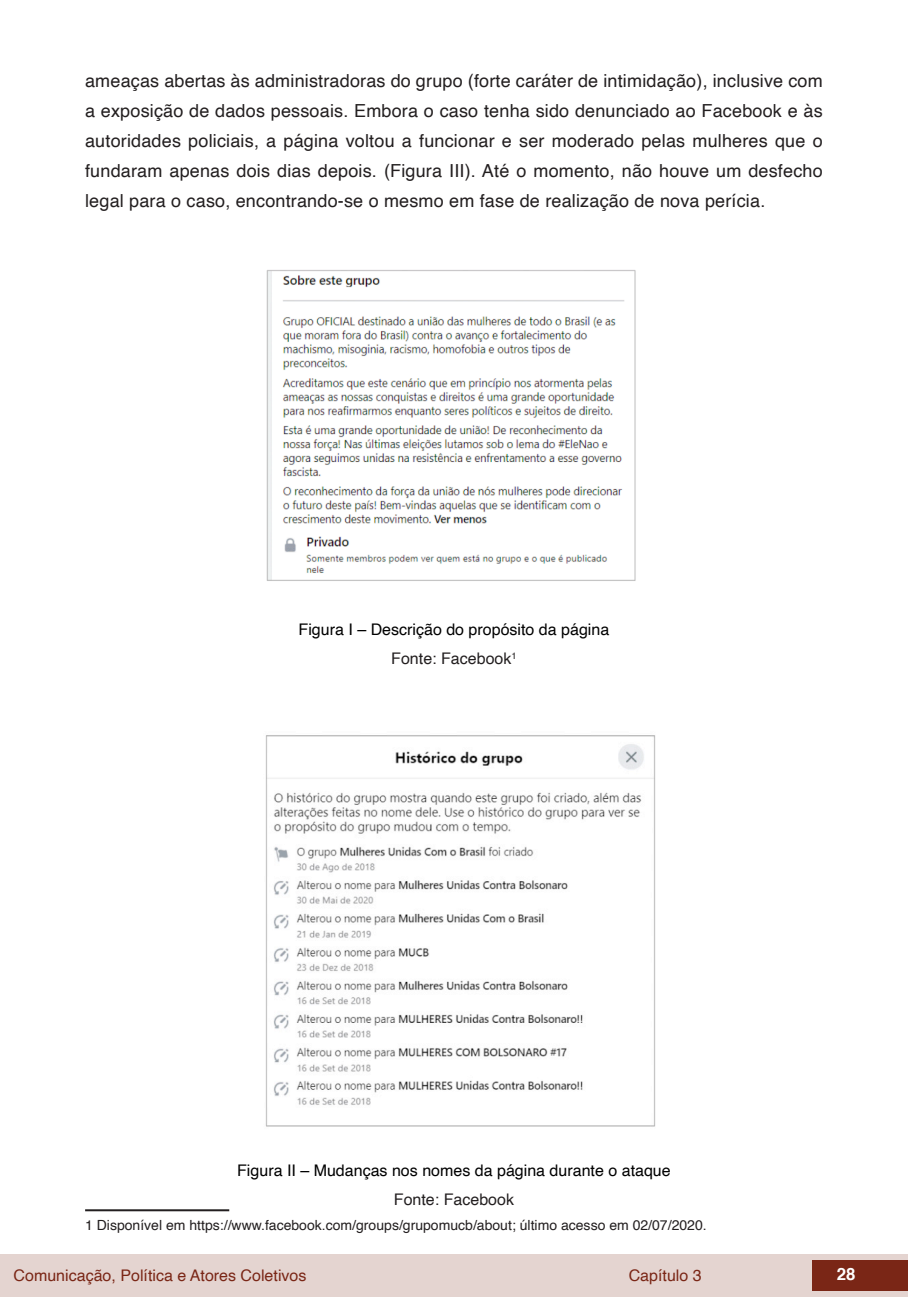
<style>
.page{position:relative;width:908px;height:1304px;background:#fff}
.page>*{position:absolute;margin:0;border:0;box-sizing:border-box;transform-origin:0 0}
.txt{font:18px/30px "Helvetica";letter-spacing:.01em;color:#231f20;text-align:justify}
.t1{font:700 16.8px "Helvetica";color:#fff}
.info_tab_graf_imag{font:16px "Helvetica";color:#000}
.t2{font:16px "Helvetica";color:#7a2616}
.fonte_tab_gra_imag{font:16px "Helvetica";color:#231f20}
.nota_rdp{font:14px "Helvetica";color:#231f20}
</style>
<div class="page">
<div style="left:0;top:1254px;width:906px;height:43px;background:#e4d4d0"></div>
<div style="left:812px;top:1261px;width:95px;height:30px;background:#7a2616"></div>
<img style="left:266px;top:270px;width:370px;height:311px">
<img style="left:265px;top:735px;width:391px;height:392px">
<hr style="left:85px;top:1209px;width:144px;height:2px;background:#231f20">
<p class="txt" style="left:85px;top:66px;width:738px">ameaças abertas às administradoras do grupo (forte caráter de intimidação), inclusive com a exposição de dados pessoais. Embora o caso tenha sido denunciado ao Facebook e às autoridades policiais, a página voltou a funcionar e ser moderado pelas mulheres que o fundaram apenas dois dias depois. (Figura III). Até o momento, não houve um desfecho legal para o caso, encontrando-se o mesmo em fase de realização de nova perícia.</p>
<p class="info_tab_graf_imag" style="left:298px;top:617px;width:312px">Figura I – Descrição do propósito da página</p>
<p class="fonte_tab_gra_imag" style="left:391px;top:646px;width:127px">Fonte: Facebook<sup>1</sup></p>
<p class="info_tab_graf_imag" style="left:237px;top:1158px;width:435px">Figura II – Mudanças nos nomes da página durante o ataque</p>
<p class="fonte_tab_gra_imag" style="left:394px;top:1187px;width:122px">Fonte: Facebook</p>
<p class="nota_rdp" style="left:85px;top:1215px;width:622px">1 Disponível em https://www.facebook.com/groups/grupomucb/about; último acesso em 02/07/2020.</p>
<p class="t2" style="left:14px;top:1263px;width:294px">Comunicação, Política e Atores Coletivos</p>
<p class="t2" style="left:628px;top:1263px;width:74px">Capítulo 3</p>
<p class="t1" style="left:836px;top:1261px;width:20px">28</p>
</div>
